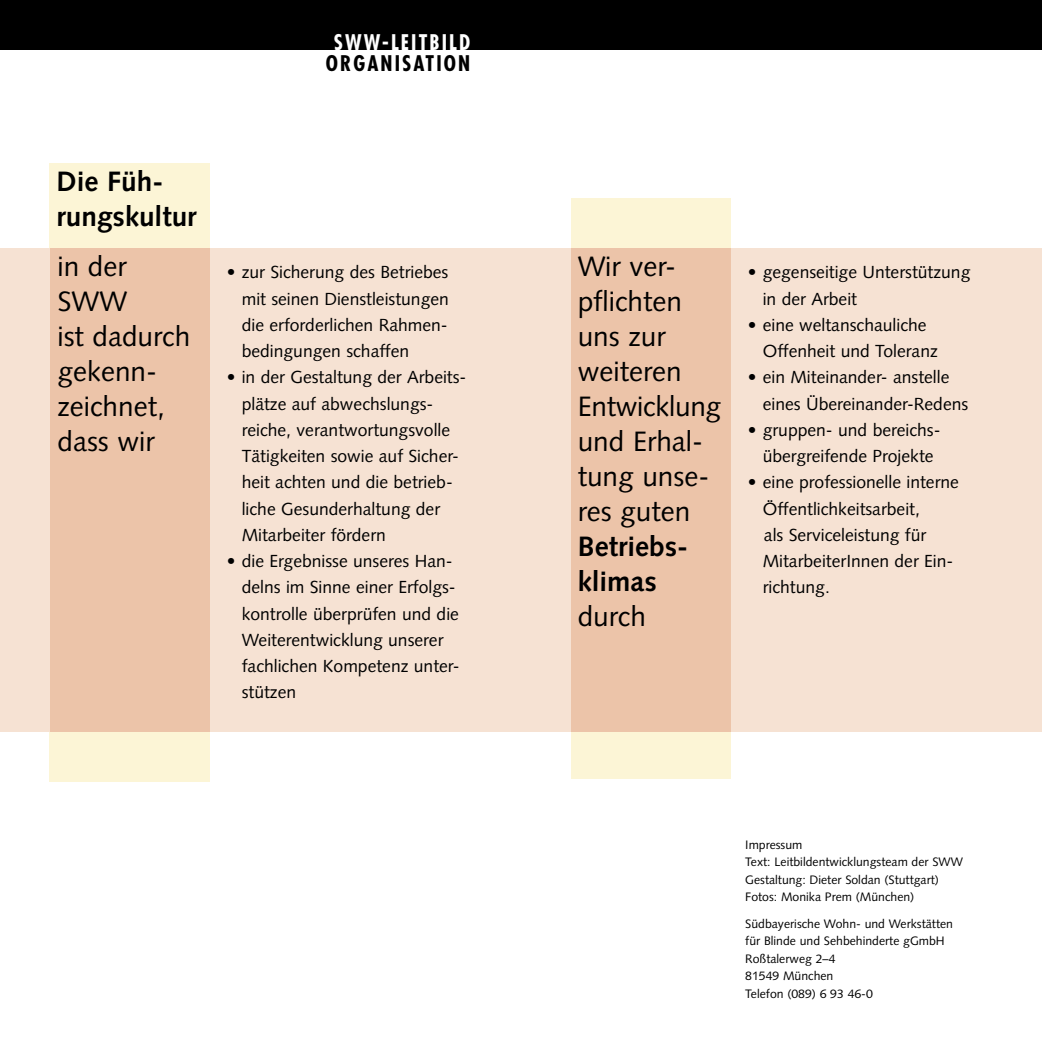
<style>
.page{position:relative;width:1042px;height:1042px;background:#fff}
.page>*{position:absolute;margin:0;border:0;box-sizing:border-box;transform-origin:0 0}
.Text_groß{font:28px/35px "Syntax";color:#000}
.Text_groß_fett{font:700 28px/35px "Syntax";color:#000}
.Rubrik{font:700 condensed 21px "Futura";letter-spacing:.1em;color:#fff}
.Rubrik-2{font:700 condensed 21px "Futura";letter-spacing:.1em;color:#000}
.Fließtext_weit_Einzug{font:17.5px/26.2px "Syntax";color:#000}
.Fließtext{font:12.25px "Syntax";color:#000}
</style>
<div class="page">
<div style="left:506px;top:0;width:536px;height:50px;background:#000"></div>
<div style="left:0;top:0;width:536px;height:50px;background:#000"></div>
<div style="left:50px;top:163px;width:160px;height:618px;background:#fcf5d6"></div>
<div style="left:0;top:248px;width:521px;height:483px;background:#f6e2d3"></div>
<div style="left:50px;top:248px;width:160px;height:484px;background:#ecc4a9"></div>
<div style="left:571px;top:198px;width:159px;height:581px;background:#fcf5d6"></div>
<div style="left:521px;top:248px;width:521px;height:483px;background:#f6e2d3"></div>
<div style="left:571px;top:248px;width:159px;height:483px;background:#ecc4a9"></div>
<p class="Rubrik" style="left:334px;top:29px;width:138px">SWW-LEITBILD</p>
<p class="Rubrik-2" style="left:326px;top:50px;width:146px">ORGANISATION</p>
<p class="Text_groß_fett" style="left:57px;top:164px;width:141px">Die Füh&shy;rungskultur</p>
<p class="Text_groß" style="left:57px;top:249px;width:71px">in der<br>SWW</p>
<p class="Text_groß" style="left:57px;top:319px;width:134px">ist dadurch gekenn&shy;zeichnet, dass wir</p>
<p class="Fließtext_weit_Einzug" style="left:242px;top:259px;width:209px;text-align:justify;text-indent:-15px">• zur Sicherung des Betriebes mit seinen Dienstleistungen die erforderlichen Rahmen&shy;bedingungen schaffen</p>
<p class="Fließtext_weit_Einzug" style="left:242px;top:364px;width:226px;text-indent:-15px">• in der Gestaltung der Arbeits&shy;plätze auf abwechslungs&shy;reiche, verantwortungsvolle<br>Tätigkeiten sowie auf Sicher&shy;heit achten und die betrieb&shy;liche Gesunderhaltung der<br>Mitarbeiter fördern</p>
<p class="Fließtext_weit_Einzug" style="left:242px;top:548px;width:219px;text-indent:-15px">• die Ergebnisse unseres Han&shy;delns im Sinne einer Erfolgs&shy;kontrolle überprüfen und die<br>Weiterentwicklung unserer fachlichen Kompetenz unter&shy;stützen</p>
<p class="Text_groß" style="left:578px;top:249px;width:106px">Wir ver&shy;pflichten uns zur weiteren</p>
<p class="Text_groß" style="left:578px;top:389px;width:145px">Entwicklung und Erhal&shy;tung unse&shy;res guten</p>
<p class="Text_groß_fett" style="left:578px;top:529px;width:112px">Betriebs&shy;klimas</p>
<p class="Text_groß" style="left:578px;top:599px;width:70px">durch</p>
<p class="Fließtext_weit_Einzug" style="left:763px;top:259px;width:209px;text-indent:-15px">• gegenseitige Unterstützung in der Arbeit</p>
<p class="Fließtext_weit_Einzug" style="left:763px;top:312px;width:177px;text-indent:-15px">• eine weltanschauliche<br>Offenheit und Toleranz</p>
<p class="Fließtext_weit_Einzug" style="left:763px;top:364px;width:207px;text-indent:-15px">• ein Miteinander- anstelle eines Übereinander-Redens</p>
<p class="Fließtext_weit_Einzug" style="left:748px;top:417px;width:194px;text-align:center">• gruppen- und bereichs&shy;übergreifende Projekte</p>
<p class="Fließtext_weit_Einzug" style="left:763px;top:469px;width:198px;text-indent:-15px">• eine professionelle interne<br>Öffentlichkeitsarbeit,</p>
<p class="Fließtext_weit_Einzug" style="left:763px;top:522px;width:192px">als Serviceleistung für<br>MitarbeiterInnen der Ein&shy;richtung.</p>
<p class="Fließtext" style="left:745px;top:837px;width:59px">Impressum</p>
<p class="Fließtext" style="left:745px;top:855px;width:219px">Text: Leitbildentwicklungsteam der SWW</p>
<p class="Fließtext" style="left:745px;top:872px;width:195px">Gestaltung: Dieter Soldan (Stuttgart)</p>
<p class="Fließtext" style="left:745px;top:890px;width:171px">Fotos: Monika Prem (München)</p>
<p class="Fließtext" style="left:745px;top:916px;width:209px">Südbayerische Wohn- und Werkstätten</p>
<p class="Fließtext" style="left:745px;top:933px;width:201px">für Blinde und Sehbehinderte gGmbH</p>
<p class="Fließtext" style="left:745px;top:951px;width:92px">Roßtalerweg 2–4</p>
<p class="Fließtext" style="left:745px;top:968px;width:90px">81549 München</p>
<p class="Fließtext" style="left:745px;top:986px;width:129px">Telefon (089) 6 93 46-0</p>
</div>
